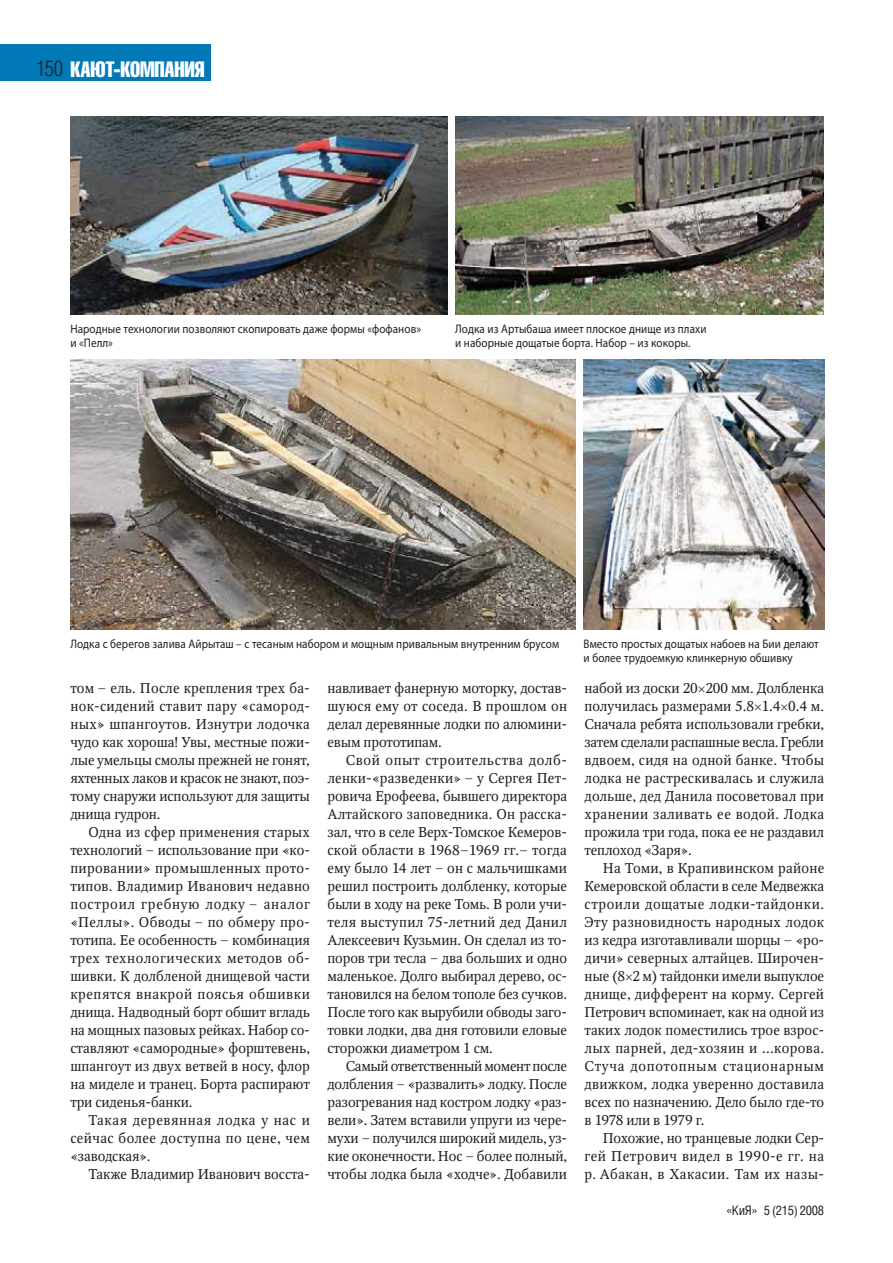
<style>
.page{position:relative;width:893px;height:1263px;background:#fff}
.page>*{position:absolute;margin:0;border:0;box-sizing:border-box;transform-origin:0 0}
.t1{font:21.9px "Helios Compressed";letter-spacing:-.01em;color:#fff}
.t2{font:14.1px/18px "Octava C";letter-spacing:-.01em;color:#231f20;text-align:justify}
.t3{font:13.05px "Helios Cond";letter-spacing:-.025em;color:#231f20}
.t4{font:12.45px/13.8px "Myriad Pro";letter-spacing:.005em;color:#231f20;scale:.9 1}
.s1{font-family:"Helios Cond";font-weight:300;color:#231f20}
</style>
<div class="page">
<div style="left:0;top:45px;width:210px;height:36px;background:#0079b6"></div>
<img style="left:70px;top:117px;width:377px;height:198px">
<img style="left:455px;top:117px;width:369px;height:198px">
<img style="left:70px;top:360px;width:505px;height:270px">
<img style="left:583px;top:360px;width:241px;height:270px">
<h1 class="t1" style="left:36px;top:56px;width:170px"><span class="s1">150</span> КАЮТ-КОМПАНИЯ</h1>
<p class="t4" style="left:70px;top:322px;width:391px">Народные технологии позволяют скопировать даже формы «фофанов» и «Пелл»</p>
<p class="t4" style="left:455px;top:322px;width:281px">Лодка из Артыбаша имеет плоское днище из плахи и наборные дощатые борта. Набор – из кокоры.</p>
<p class="t4" style="left:70px;top:637px;width:544px">Лодка с берегов залива Айрыташ – с тесаным набором и мощным привальным внутренним брусом</p>
<p class="t4" style="left:583px;top:637px;width:263px">Вместо простых дощатых набоев на Бии делают и более трудоемкую клинкерную обшивку</p>
<p class="t2" style="left:70px;top:681px;width:241px">том – ель. После крепления трех ба&shy;нок-сидений ставит пару «самород&shy;ных» шпангоутов. Изнутри лодочка чудо как хороша! Увы, местные пожи&shy;лые умельцы смолы прежней не гонят, яхтенных лаков и красок не знают, поэ&shy;тому снаружи используют для защиты днища гудрон.</p>
<p class="t2" style="left:70px;top:825px;width:241px;text-indent:18px">Одна из сфер применения старых технологий – использование при «ко&shy;пировании» промышленных прото&shy;типов. Владимир Иванович недавно построил гребную лодку – аналог «Пеллы». Обводы – по обмеру про&shy;тотипа. Ее особенность – комбинация трех технологических методов об&shy;шивки. К долбленой днищевой части крепятся внакрой поясья обшивки днища. Надводный борт обшит вгладь на мощных пазовых рейках. Набор со&shy;ставляют «самородные» форштевень, шпангоут из двух ветвей в носу, флор на миделе и транец. Борта распирают три сиденья-банки.</p>
<p class="t2" style="left:70px;top:1113px;width:241px;text-indent:18px">Такая деревянная лодка у нас и сейчас более доступна по цене, чем «заводская».</p>
<p class="t2" style="left:89px;top:1167px;width:223px">Также Владимир Иванович восста-</p>
<p class="t2" style="left:327px;top:681px;width:241px">навливает фанерную моторку, достав&shy;шуюся ему от соседа. В прошлом он делал деревянные лодки по алюмини&shy;евым прототипам.</p>
<p class="t2" style="left:327px;top:753px;width:241px;text-indent:18px">Свой опыт строительства долб&shy;ленки-«разведенки» – у Сергея Пет&shy;ровича Ерофеева, бывшего директора Алтайского заповедника. Он расска&shy;зал, что в селе Верх-Томское Кемеров&shy;ской области в 1968–1969 гг.– тогда ему было 14 лет – он с мальчишками решил построить долбленку, которые были в ходу на реке Томь. В роли учи&shy;теля выступил 75-летний дед Данил Алексеевич Кузьмин. Он сделал из то&shy;поров три тесла – два больших и одно маленькое. Долго выбирал дерево, ос&shy;тановился на белом тополе без сучков.<br>После того как вырубили обводы заго&shy;товки лодки, два дня готовили еловые сторожки диаметром 1 см.</p>
<p class="t2" style="left:327px;top:1059px;width:241px;text-indent:18px">Самый ответственный момент после долбления – «развалить» лодку. После разогревания над костром лодку «раз&shy;вели». Затем вставили упруги из чере&shy;мухи – получился широкий мидель, уз&shy;кие оконечности. Нос – более полный, чтобы лодка была «ходче». Добавили</p>
<p class="t2" style="left:584px;top:681px;width:241px">набой из доски 20 200 мм. Долбленка получилась размерами 5.8 1.4 0.4 м.<br>Сначала ребята использовали гребки, затем сделали распашные весла. Гребли вдвоем, сидя на одной банке. Чтобы лодка не растрескивалась и служила дольше, дед Данила посоветовал при хранении заливать ее водой. Лодка прожила три года, пока ее не раздавил теплоход «Заря».</p>
<p class="t2" style="left:584px;top:861px;width:241px;text-indent:18px">На Томи, в Крапивинском районе Кемеровской области в селе Медвежка строили дощатые лодки-тайдонки.<br>Эту разновидность народных лодок из кедра изготавливали шорцы – «ро&shy;дичи» северных алтайцев. Широчен&shy;ные (8 2 м) тайдонки имели выпуклое днище, дифферент на корму. Сергей Петрович вспоминает, как на одной из таких лодок поместились трое взрос&shy;лых парней, дед-хозяин и ...корова.<br>Стуча допотопным стационарным движком, лодка уверенно доставила всех по назначению. Дело было где-то в 1978 или в 1979 г.</p>
<p class="t2" style="left:584px;top:1131px;width:241px;text-indent:18px">Похожие, но транцевые лодки Сер&shy;гей Петрович видел в 1990-е гг. на р. Абакан, в Хакасии. Там их назы-</p>
<p class="t3" style="left:726px;top:1202px;width:100px">«КиЯ» 5 (215) 2008</p>
</div>
